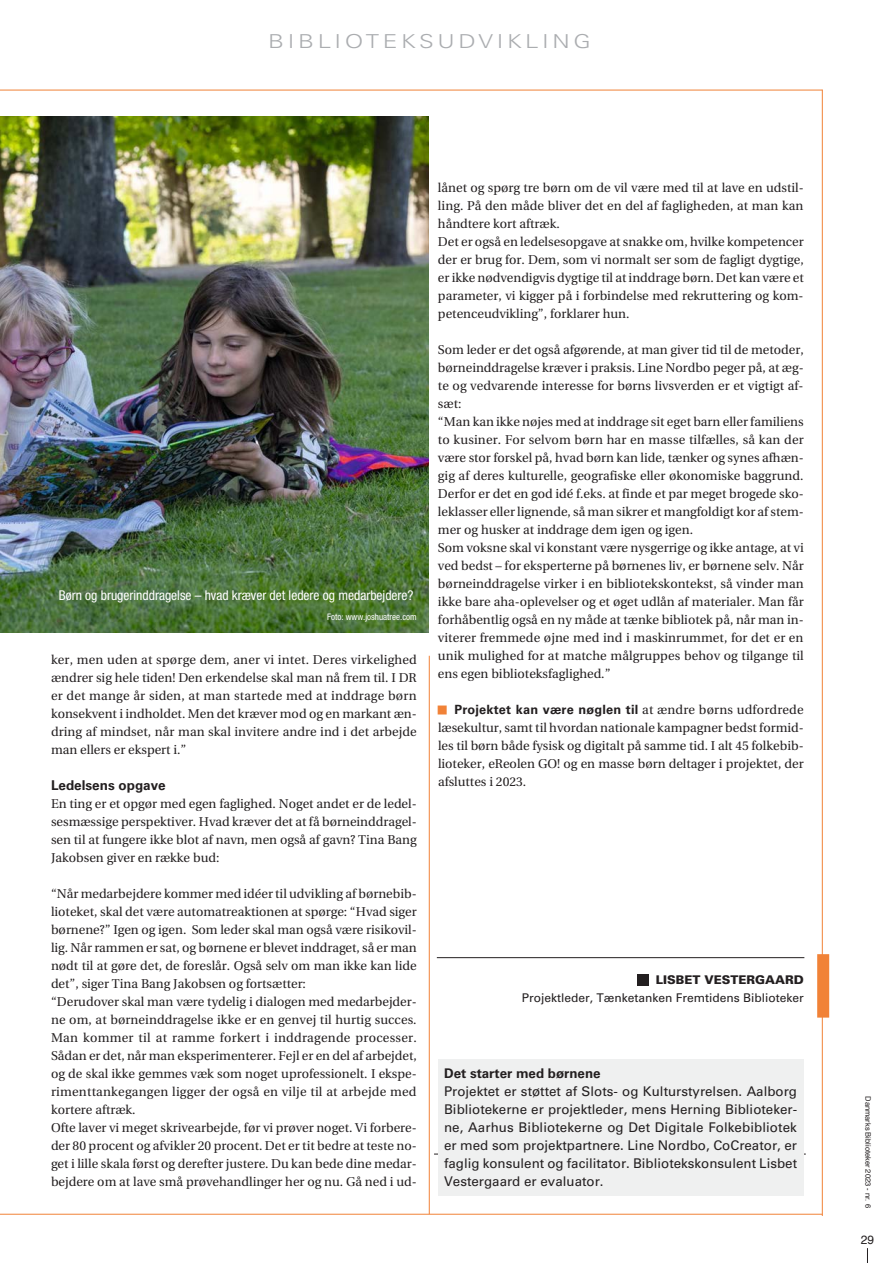
<style>
.page{position:relative;width:893px;height:1263px;background:#fff}
.page>*{position:absolute;margin:0;border:0;box-sizing:border-box;transform-origin:0 0}
.t1{font:300 19.2px "Univers LT Std";letter-spacing:.15em;color:#abadb0;scale:1.25 1}
.t2{font:condensed 13.5px "Helvetica Neue LT Std";color:#fff}
.t3{font:700 13.5px "Univers LT Std";color:#231f20}
.t4{font:13.35px/18px "Univers LT Std";color:#231f20;text-align:justify}
.t5{font:700 13.35px "Univers LT Std";color:#231f20}
.t6{font:12.75px/18px "Utopia";color:#231f20}
.t7{font:700 12.75px "Univers LT Std";letter-spacing:.015em;color:#231f20}
.t8{font:12px "Univers LT Std";color:#231f20}
.t9{font:900 12px "Univers LT Std";color:#231f20}
.t10{font:12px "Helvetica";color:#231f20}
.t11{font:condensed 9px "Helvetica Neue LT Std";color:#fff}
.t12{font:7.5px "Helvetica";color:#231f20}
.s1{font-family:"Menlo";font-style:italic;font-size:15px;color:#f18237}
.s2{font-family:"Utopia";font-weight:400}
</style>
<div class="page">
<hr style="left:0;top:1214px;width:822px;height:1px;background:#f18237">
<hr style="left:0;top:90px;width:822px;height:1px;background:#f18237">
<img style="left:0;top:116px;width:429px;height:517px">
<svg style="left:867px;top:1248px;width:1px;height:15px"></svg>
<hr style="left:429px;top:656px;width:1px;height:558px;background:#f18237">
<hr style="left:822px;top:90px;width:1px;height:1126px;background:#f18237">
<div style="left:817px;top:954px;width:12px;height:63px;background:#f18237"></div>
<hr style="left:434px;top:1154px;width:372px;height:1px;background:#231f20">
<div style="left:438px;top:1059px;width:366px;height:137px;background:#eff0f0"></div>
<hr style="left:437px;top:957px;width:367px;height:1px;background:#231f20">
<div style="left:637px;top:974px;width:11px;height:12px;background:#231f20"></div>
<h1 class="t1" style="left:268px;top:30px;width:260px">BIBLIOTEKSUDVIKLING</h1>
<p class="t2" style="left:59px;top:590px;width:356px">Børn og brugerinddragelse – hvad kræver det ledere og medarbejdere?</p>
<p class="t11" style="left:327px;top:613px;width:91px">Foto: www.joshuatree.com</p>
<p class="t6" style="left:51px;top:651px;width:367px;text-align:justify">ker, men uden at spørge dem, aner vi intet. Deres virkelighed ændrer sig hele tiden! Den erkendelse skal man nå frem til. I DR er det mange år siden, at man startede med at inddrage børn konsekvent i indholdet. Men det kræver mod og en markant æn&shy;dring af mindset, når man skal invitere andre ind i det arbejde man ellers er ekspert i.”</p>
<p class="t3" style="left:51px;top:781px;width:116px">Ledelsens opgave</p>
<p class="t6" style="left:51px;top:795px;width:367px;text-align:justify">En ting er et opgør med egen faglighed. Noget andet er de ledel&shy;sesmæssige perspektiver. Hvad kræver det at få børneinddragel&shy;sen til at fungere ikke blot af navn, men også af gavn? Tina Bang Jakobsen giver en række bud:</p>
<p class="t6" style="left:51px;top:885px;width:367px">“Når medarbejdere kommer med idéer til udvikling af børnebib&shy;lioteket, skal det være automatreaktionen at spørge: “Hvad siger børnene?” Igen og igen. Som leder skal man også være risikovil&shy;lig. Når rammen er sat, og børnene er blevet inddraget, så er man nødt til at gøre det, de foreslår. Også selv om man ikke kan lide det”, siger Tina Bang Jakobsen og fortsætter:<br>“Derudover skal man være tydelig i dialogen med medarbejder&shy;ne om, at børneinddragelse ikke er en genvej til hurtig succes.<br>Man kommer til at ramme forkert i inddragende processer.<br>Sådan er det, når man eksperimenterer. Fejl er en del af arbejdet, og de skal ikke gemmes væk som noget uprofessionelt. I ekspe&shy;rimenttankegangen ligger der også en vilje til at arbejde med kortere aftræk.<br>Ofte laver vi meget skrivearbejde, før vi prøver noget. Vi forbere&shy;der 80 procent og afvikler 20 procent. Det er tit bedre at teste no&shy;get i lille skala først og derefter justere. Du kan bede dine medar&shy;bejdere om at lave små prøvehandlinger her og nu. Gå ned i ud-</p>
<p class="t6" style="left:438px;top:179px;width:367px">lånet og spørg tre børn om de vil være med til at lave en udstil&shy;ling. På den måde bliver det en del af fagligheden, at man kan håndtere kort aftræk.<br>Det er også en ledelsesopgave at snakke om, hvilke kompetencer der er brug for. Dem, som vi normalt ser som de fagligt dygtige, er ikke nødvendigvis dygtige til at inddrage børn. Det kan være et parameter, vi kigger på i forbindelse med rekruttering og kom&shy;petenceudvikling”, forklarer hun.</p>
<p class="t6" style="left:438px;top:341px;width:367px">Som leder er det også afgørende, at man giver tid til de metoder, børneinddragelse kræver i praksis. Line Nordbo peger på, at æg&shy;te og vedvarende interesse for børns livsverden er et vigtigt af&shy;sæt:<br>“Man kan ikke nøjes med at inddrage sit eget barn eller familiens to kusiner. For selvom børn har en masse tilfælles, så kan der være stor forskel på, hvad børn kan lide, tænker og synes afhæn&shy;gig af deres kulturelle, geografiske eller økonomiske baggrund.<br>Derfor er det en god idé f.eks. at finde et par meget brogede sko&shy;leklasser eller lignende, så man sikrer et mangfoldigt kor af stem&shy;mer og husker at inddrage dem igen og igen.<br>Som voksne skal vi konstant være nysgerrige og ikke antage, at vi ved bedst – for eksperterne på børnenes liv, er børnene selv. Når børneinddragelse virker i en bibliotekskontekst, så vinder man ikke bare aha-oplevelser og et øget udlån af materialer. Man får forhåbentlig også en ny måde at tænke bibliotek på, når man in&shy;viterer fremmede øjne med ind i maskinrummet, for det er en unik mulighed for at matche målgruppes behov og tilgange til ens egen biblioteksfaglighed.”</p>
<p class="t7" style="left:438px;top:705px;width:367px"><span class="s1">■</span> Projektet kan være nøglen til <span class="s2">at ændre børns udfordrede</span></p>
<p class="t6" style="left:438px;top:719px;width:367px;text-align:justify">læsekultur, samt til hvordan nationale kampagner bedst formid&shy;les til børn både fysisk og digitalt på samme tid. I alt 45 folkebib&shy;lioteker, eReolen GO! og en masse børn deltager i projektet, der afsluttes i 2023.</p>
<p class="t9" style="left:656px;top:973px;width:149px">LISBET VESTERGAARD</p>
<p class="t8" style="left:522px;top:994px;width:284px">Projektleder, Tænketanken Fremtidens Biblioteker</p>
<p class="t5" style="left:444px;top:1068px;width:158px">Det starter med børnene</p>
<p class="t4" style="left:444px;top:1083px;width:355px">Projektet er støttet af Slots- og Kulturstyrelsen. Aalborg Bibliotekerne er projektleder, mens Herning Biblioteker&shy;ne, Aarhus Bibliotekerne og Det Digitale Folkebibliotek er med som projektpartnere. Line Nordbo, CoCreator, er faglig konsulent og facilitator. Bibliotekskonsulent Lisbet Vestergaard er evaluator.</p>
<p class="t12" style="left:874px;top:1096px;width:113px;rotate:90deg">Danmarks Biblioteker 2023 - nr. 6</p>
<p class="t10" style="left:861px;top:1230px;width:15px">29</p>
</div>
